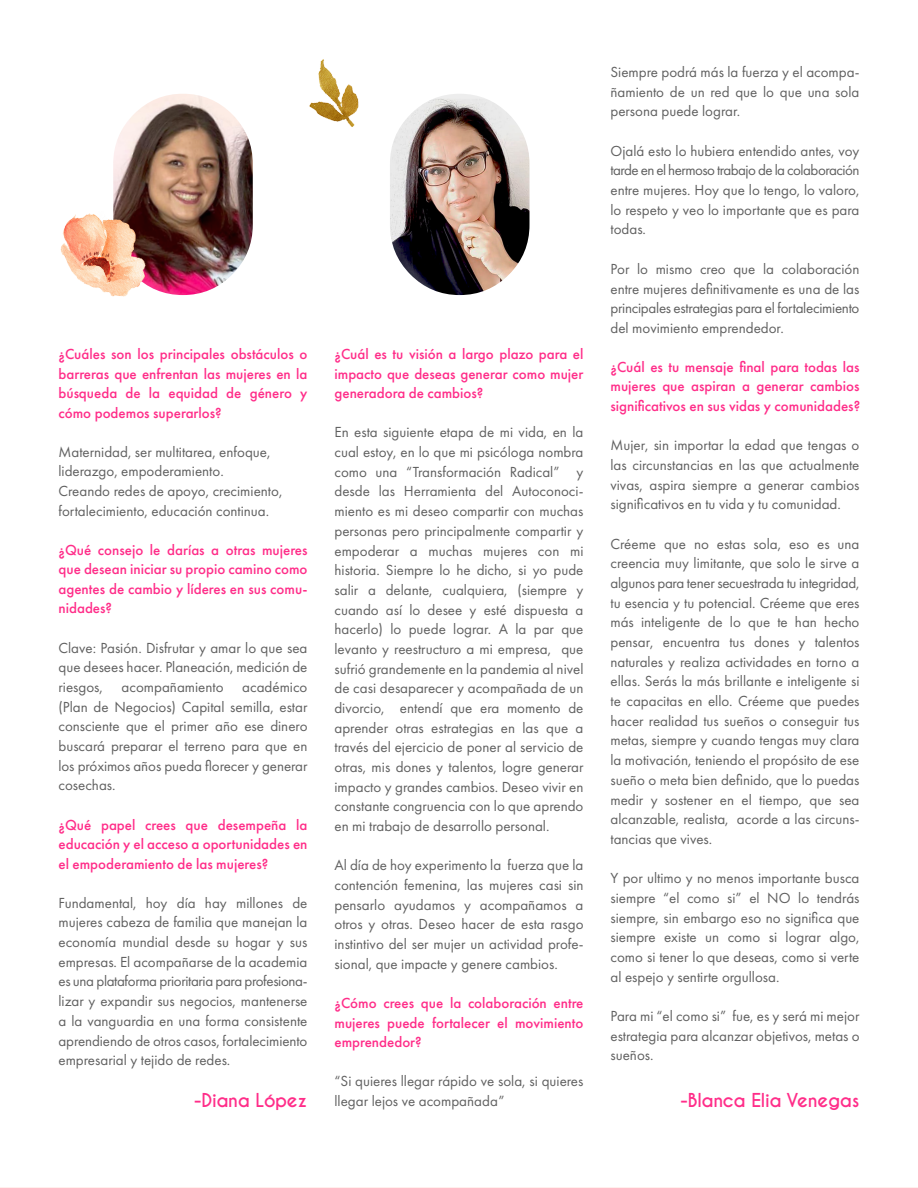
<style>
.page{position:relative;width:918px;height:1188px;background:#fff}
.page>*{position:absolute;margin:0;border:0;box-sizing:border-box;transform-origin:0 0}
.t1{font:700 18px "Caviar Dreams";letter-spacing:-.02em;color:#ff2d89}
.t2{font:15.15px/19.6px "Futura PT";color:#606060;text-align:justify}
.t3{font:500 15.15px/19.5px "Futura PT";color:#ff2d89;text-align:justify}
</style>
<div class="page">
<hr style="left:0;top:1187px;width:918px;height:1px;background:#ffd5cf">
<img style="left:113px;top:94px;width:140px;height:201px">
<img style="left:60px;top:212px;width:86px;height:84px">
<img style="left:390px;top:94px;width:140px;height:201px">
<img style="left:309px;top:59px;width:50px;height:68px">
<p class="t3" style="left:58px;top:344px;width:251px">¿Cuáles son los principales obstáculos o barreras que enfrentan las mujeres en la búsqueda de la equidad de género y cómo podemos superarlos?</p>
<p class="t2" style="left:58px;top:442px;width:225px;text-align:left">Maternidad, ser multitarea, enfoque, liderazgo, empoderamiento.<br>Creando redes de apoyo, crecimiento, fortalecimiento, educación continua.</p>
<p class="t3" style="left:58px;top:540px;width:251px">¿Qué consejo le darías a otras mujeres que desean iniciar su propio camino como agentes de cambio y líderes en sus comu&shy;nidades?</p>
<p class="t2" style="left:58px;top:638px;width:251px">Clave: Pasión. Disfrutar y amar lo que sea que desees hacer. Planeación, medición de riesgos, acompañamiento académico (Plan de Negocios) Capital semilla, estar consciente que el primer año ese dinero buscará preparar el terreno para que en los próximos años pueda florecer y generar cosechas.</p>
<p class="t3" style="left:58px;top:815px;width:251px">¿Qué papel crees que desempeña la educación y el acceso a oportunidades en el empoderamiento de las mujeres?</p>
<p class="t2" style="left:58px;top:893px;width:251px">Fundamental, hoy día hay millones de mujeres cabeza de familia que manejan la economía mundial desde su hogar y sus empresas. El acompañarse de la academia es una plataforma prioritaria para profesiona&shy;lizar y expandir sus negocios, mantenerse a la vanguardia en una forma consistente aprendiendo de otros casos, fortalecimiento empresarial y tejido de redes.</p>
<p class="t3" style="left:334px;top:344px;width:251px">¿Cuál es tu visión a largo plazo para el impacto que deseas generar como mujer generadora de cambios?</p>
<p class="t2" style="left:334px;top:422px;width:251px">En esta siguiente etapa de mi vida, en la cual estoy, en lo que mi psicóloga nombra como una “Transformación Radical” y desde las Herramienta del Autoconoci&shy;miento es mi deseo compartir con muchas personas pero principalmente compartir y empoderar a muchas mujeres con mi historia. Siempre lo he dicho, si yo pude salir a delante, cualquiera, (siempre y cuando así lo desee y esté dispuesta a hacerlo) lo puede lograr. A la par que levanto y reestructuro a mi empresa, que sufrió grandemente en la pandemia al nivel de casi desaparecer y acompañada de un divorcio, entendí que era momento de aprender otras estrategias en las que a través del ejercicio de poner al servicio de otras, mis dones y talentos, logre generar impacto y grandes cambios. Deseo vivir en constante congruencia con lo que aprendo en mi trabajo de desarrollo personal.</p>
<p class="t2" style="left:334px;top:855px;width:251px">Al día de hoy experimento la fuerza que la contención femenina, las mujeres casi sin pensarlo ayudamos y acompañamos a otros y otras. Deseo hacer de esta rasgo instintivo del ser mujer un actividad profe&shy;sional, que impacte y genere cambios.</p>
<p class="t3" style="left:334px;top:993px;width:251px">¿Cómo crees que la colaboración entre mujeres puede fortalecer el movimiento emprendedor?</p>
<p class="t2" style="left:334px;top:1071px;width:250px">“Si quieres llegar rápido ve sola, si quieres</p>
<p class="t2" style="left:610px;top:62px;width:251px">Siempre podrá más la fuerza y el acompa&shy;ñamiento de un red que lo que una sola persona puede lograr.</p>
<p class="t2" style="left:610px;top:141px;width:251px">Ojalá esto lo hubiera entendido antes, voy tarde en el hermoso trabajo de la colaboración entre mujeres. Hoy que lo tengo, lo valoro, lo respeto y veo lo importante que es para todas.</p>
<p class="t2" style="left:610px;top:259px;width:250px">Por lo mismo creo que la colaboración entre mujeres definitivamente es una de las principales estrategias para el fortalecimiento del movimiento emprendedor.</p>
<p class="t3" style="left:610px;top:357px;width:251px">¿Cuál es tu mensaje final para todas las mujeres que aspiran a generar cambios significativos en sus vidas y comunidades?</p>
<p class="t2" style="left:610px;top:435px;width:251px">Mujer, sin importar la edad que tengas o las circunstancias en las que actualmente vivas, aspira siempre a generar cambios significativos en tu vida y tu comunidad.</p>
<p class="t2" style="left:610px;top:534px;width:251px">Créeme que no estas sola, eso es una creencia muy limitante, que solo le sirve a algunos para tener secuestrada tu integridad, tu esencia y tu potencial. Créeme que eres más inteligente de lo que te han hecho pensar, encuentra tus dones y talentos naturales y realiza actividades en torno a ellas. Serás la más brillante e inteligente si te capacitas en ello. Créeme que puedes hacer realidad tus sueños o conseguir tus metas, siempre y cuando tengas muy clara la motivación, teniendo el propósito de ese sueño o meta bien definido, que lo puedas medir y sostener en el tiempo, que sea alcanzable, realista, acorde a las circuns&shy;tancias que vives.</p>
<p class="t2" style="left:610px;top:868px;width:251px">Y por ultimo y no menos importante busca siempre “el como si” el NO lo tendrás siempre, sin embargo eso no significa que siempre existe un como si lograr algo, como si tener lo que deseas, como si verte al espejo y sentirte orgullosa.</p>
<p class="t2" style="left:610px;top:1006px;width:251px">Para mi “el como si” fue, es y será mi mejor estrategia para alcanzar objetivos, metas o sueños.</p>
<p class="t1" style="left:194px;top:1090px;width:115px">-Diana López</p>
<p class="t2" style="left:334px;top:1091px;width:172px">llegar lejos ve acompañada”</p>
<p class="t1" style="left:680px;top:1090px;width:181px">-Blanca Elia Venegas</p>
</div>
